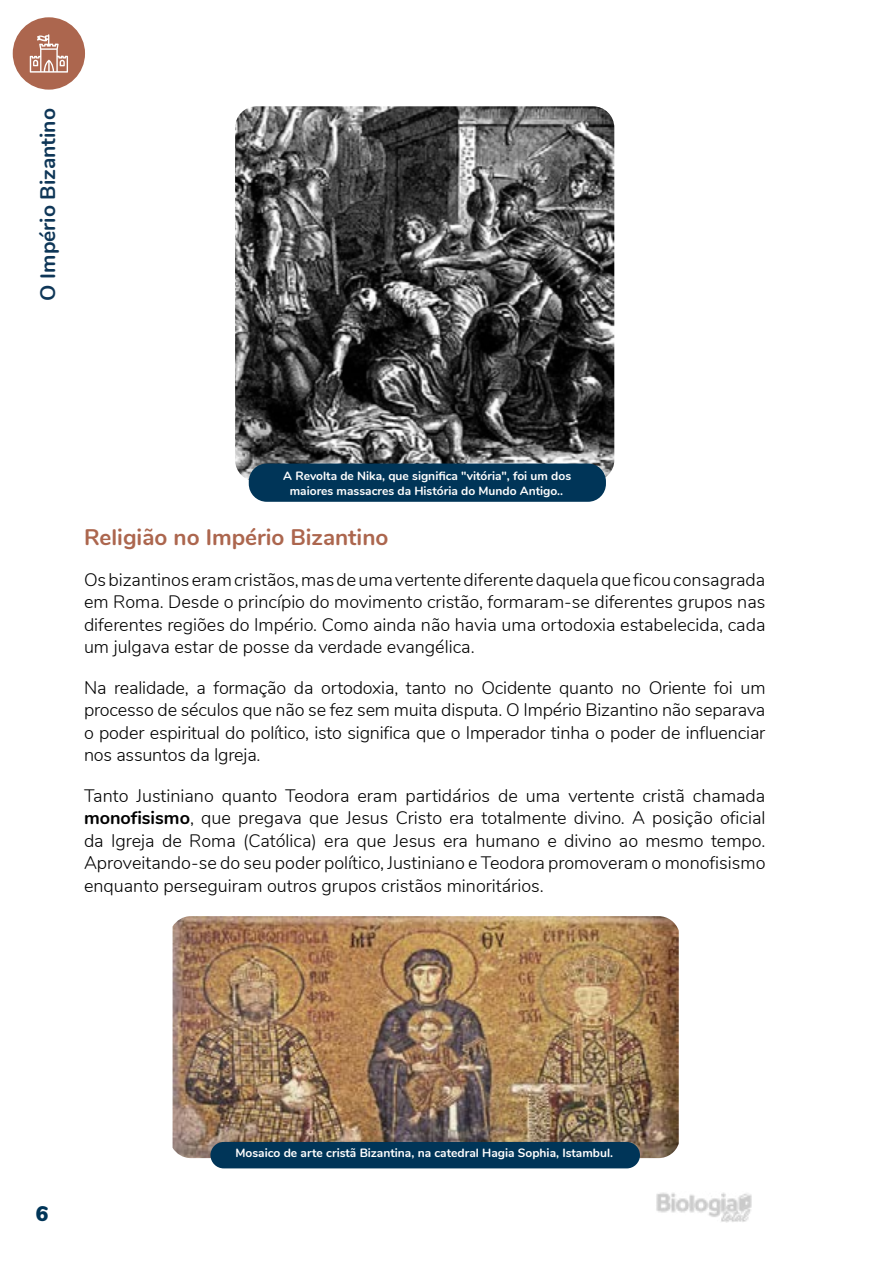
<style>
.page{position:relative;width:893px;height:1263px;background:#fff}
.page>*{position:absolute;margin:0;border:0;box-sizing:border-box;transform-origin:0 0}
.t1{font:700 22.5px "Nunito";color:#ac664e}
.t2{font:700 21px "Nunito";color:#0e3657}
.t3{font:900 21px "Nunito";color:#003558}
.t4{font:300 18px/22.5px "Nunito";color:#000;text-align:justify}
.t5{font:700 12px/14.4px "Nunito";color:#fff;text-align:center}
.s1{font-weight:700}
</style>
<div class="page">
<img style="left:656px;top:1192px;width:96px;height:30px">
<div style="left:13px;top:17px;width:72px;height:73px;background:#ac664e;border-radius:50%"></div>
<svg style="left:30px;top:34px;width:38px;height:39px"></svg>
<img style="left:235px;top:106px;width:379px;height:375px">
<img style="left:173px;top:916px;width:506px;height:242px">
<div style="left:249px;top:463px;width:357px;height:39px;background:#003558;border-radius:18px"></div>
<div style="left:210px;top:1142px;width:430px;height:26px;background:#003558;border-radius:13px"></div>
<p class="t2" style="left:32px;top:301px;width:194px;rotate:-90deg">O Império Bizantino</p>
<p class="t5" style="left:283px;top:468px;width:289px">A Revolta de Nika, que significa "vitória", foi um dos maiores massacres da História do Mundo Antigo..</p>
<p class="t1" style="left:84px;top:521px;width:306px">Religião no Império Bizantino</p>
<p class="t4" style="left:84px;top:567px;width:683px">Os bizantinos eram cristãos, mas de uma vertente diferente daquela que ficou consagrada em Roma. Desde o princípio do movimento cristão, formaram-se diferentes grupos nas diferentes regiões do Império. Como ainda não havia uma ortodoxia estabelecida, cada um julgava estar de posse da verdade evangélica.</p>
<p class="t4" style="left:84px;top:675px;width:683px">Na realidade, a formação da ortodoxia, tanto no Ocidente quanto no Oriente foi um processo de séculos que não se fez sem muita disputa. O Império Bizantino não separava o poder espiritual do político, isto significa que o Imperador tinha o poder de influenciar nos assuntos da Igreja.</p>
<p class="t4" style="left:84px;top:783px;width:683px">Tanto Justiniano quanto Teodora eram partidários de uma vertente cristã chamada <span class="s1">monofisismo</span>, que pregava que Jesus Cristo era totalmente divino. A posição oficial da Igreja de Roma (Católica) era que Jesus era humano e divino ao mesmo tempo.<br>Aproveitando-se do seu poder político, Justiniano e Teodora promoveram o monofisismo enquanto perseguiram outros grupos cristãos minoritários.</p>
<p class="t3" style="left:36px;top:1198px;width:14px">6</p>
<p class="t5" style="left:235px;top:1145px;width:379px">Mosaico de arte cristã Bizantina, na catedral Hagia Sophia, Istambul.</p>
</div>
